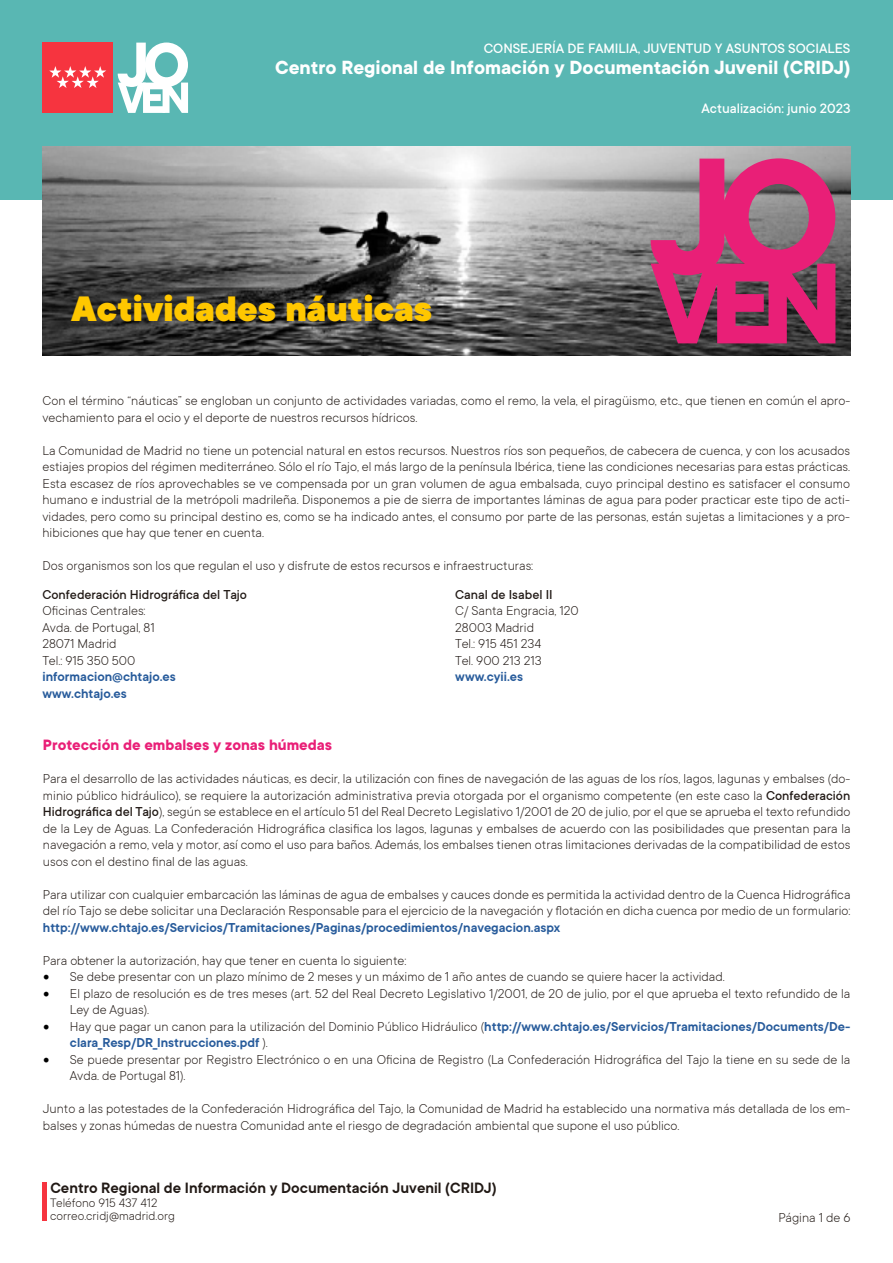
<style>
.page{position:relative;width:893px;height:1263px;background:#fff}
.page>*{position:absolute;margin:0;border:0;box-sizing:border-box;transform-origin:0 0}
.t1{font:900 39px "TT Commons";color:#ffc700}
.t2{font:700 21px "TT Commons";color:#fff}
.t3{font:600 16.5px "TT Commons";color:#211915}
.t4{font:700 16.5px "TT Commons";color:#e91f77}
.t5{font:500 15px "TT Commons";color:#fff}
.t6{font:300 14.25px/16.5px "TT Commons";color:#211915}
.t7{font:600 14.25px/16.5px "TT Commons";color:#275b9b}
.t8{font:500 14.25px "TT Commons";color:#211915}
.t9{font:300 13.5px/13.5px "TT Commons";color:#211915}
.s1{font-weight:500}
.s2{font-family:"Minion Pro";font-weight:400;font-size:18px;color:#000}
.s3{font-weight:300;color:#211915}
</style>
<div class="page">
<div style="left:0;top:0;width:893px;height:200px;background:#59b7b3"></div>
<img style="left:43px;top:147px;width:807px;height:208px">
<div style="left:43px;top:43px;width:70px;height:70px;background:#f6343f"></div>
<svg style="left:49px;top:66px;width:57px;height:22px"></svg>
<svg style="left:118px;top:43px;width:70px;height:70px"></svg>
<svg style="left:651px;top:158px;width:184px;height:185px;background:#b94377"></svg>
<hr style="left:43px;top:1182px;width:4px;height:38px;background:#f6343f">
<p class="t5" style="left:484px;top:40px;width:368px">CONSEJERÍA DE FAMILIA, JUVENTUD Y ASUNTOS SOCIALES</p>
<h2 class="t2" style="left:275px;top:56px;width:577px">Centro Regional de Infomación y Documentación Juvenil (CRIDJ)</h2>
<h1 class="t1" style="left:72px;top:286px;width:362px">Actividades náuticas</h1>
<p class="t5" style="left:701px;top:100px;width:150px">Actualización: junio 2023</p>
<p class="t6" style="left:43px;top:393px;width:809px">Con el término “náuticas” se engloban un conjunto de actividades variadas, como el remo, la vela, el piragüismo, etc., que tienen en común el apro&shy;vechamiento para el ocio y el deporte de nuestros recursos hídricos.</p>
<p class="t6" style="left:43px;top:442px;width:809px;text-align:justify">La Comunidad de Madrid no tiene un potencial natural en estos recursos. Nuestros ríos son pequeños, de cabecera de cuenca, y con los acusados estiajes propios del régimen mediterráneo. Sólo el río Tajo, el más largo de la península Ibérica, tiene las condiciones necesarias para estas prácticas.<br>Esta escasez de ríos aprovechables se ve compensada por un gran volumen de agua embalsada, cuyo principal destino es satisfacer el consumo humano e industrial de la metrópoli madrileña. Disponemos a pie de sierra de importantes láminas de agua para poder practicar este tipo de acti&shy;vidades, pero como su principal destino es, como se ha indicado antes, el consumo por parte de las personas, están sujetas a limitaciones y a pro&shy;hibiciones que hay que tener en cuenta.</p>
<p class="t6" style="left:43px;top:558px;width:492px">Dos organismos son los que regulan el uso y disfrute de estos recursos e infraestructuras:</p>
<p class="t8" style="left:43px;top:587px;width:206px">Confederación Hidrográfica del Tajo</p>
<p class="t6" style="left:43px;top:603px;width:114px">Oficinas Centrales:<br>Avda. de Portugal, 81<br>28071 Madrid<br>Tel.: 915 350 500</p>
<p class="t7" style="left:43px;top:669px;width:135px">informacion@chtajo.es www.chtajo.es</p>
<p class="t8" style="left:455px;top:587px;width:99px">Canal de Isabel II</p>
<p class="t6" style="left:455px;top:603px;width:125px">C/ Santa Engracia, 120<br>28003 Madrid<br>Tel.: 915 451 234<br>Tel. 900 213 213</p>
<p class="t7" style="left:455px;top:669px;width:69px">www.cyii.es</p>
<p class="t4" style="left:43px;top:736px;width:291px">Protección de embalses y zonas húmedas</p>
<p class="t6" style="left:43px;top:770px;width:809px;text-align:justify">Para el desarrollo de las actividades náuticas, es decir, la utilización con fines de navegación de las aguas de los ríos, lagos, lagunas y embalses (do&shy;minio público hidráulico), se requiere la autorización administrativa previa otorgada por el organismo competente (en este caso la <span class="s1">Confederación Hidrográfica del Tajo</span>), según se establece en el artículo 51 del Real Decreto Legislativo 1/2001 de 20 de julio, por el que se aprueba el texto refundido de la Ley de Aguas. La Confederación Hidrográfica clasifica los lagos, lagunas y embalses de acuerdo con las posibilidades que presentan para la navegación a remo, vela y motor, así como el uso para baños. Además, los embalses tienen otras limitaciones derivadas de la compatibilidad de estos usos con el destino final de las aguas.</p>
<p class="t6" style="left:43px;top:886px;width:809px">Para utilizar con cualquier embarcación las láminas de agua de embalses y cauces donde es permitida la actividad dentro de la Cuenca Hidrográfica del río Tajo se debe solicitar una Declaración Responsable para el ejercicio de la navegación y flotación en dicha cuenca por medio de un formulario:</p>
<p class="t7" style="left:43px;top:919px;width:519px">http://www.chtajo.es/Servicios/Tramitaciones/Paginas/procedimientos/navegacion.aspx</p>
<p class="t6" style="left:43px;top:952px;width:365px">Para obtener la autorización, hay que tener en cuenta lo siguiente:</p>
<p class="t6" style="left:43px;top:968px;width:683px"><span class="s2">•</span> Se debe presentar con un plazo mínimo de 2 meses y un máximo de 1 año antes de cuando se quiere hacer la actividad.</p>
<p class="t6" style="left:70px;top:985px;width:782px;text-indent:-27px"><span class="s2">•</span> El plazo de resolución es de tres meses (art. 52 del Real Decreto Legislativo 1/2001, de 20 de julio, por el que aprueba el texto refundido de la<br>Ley de Aguas).</p>
<p class="t7" style="left:70px;top:1018px;width:782px;text-indent:-27px"><span class="s2">•</span> <span class="s3">Hay que pagar un canon para la utilización del Dominio Público Hidráulico (</span>http://www.chtajo.es/Servicios/Tramitaciones/Documents/De&shy;clara_Resp/DR_Instrucciones.pdf <span class="s3">).</span></p>
<p class="t6" style="left:70px;top:1051px;width:782px;text-indent:-27px"><span class="s2">•</span> Se puede presentar por Registro Electrónico o en una Oficina de Registro (La Confederación Hidrográfica del Tajo la tiene en su sede de la<br>Avda. de Portugal 81).</p>
<p class="t6" style="left:43px;top:1100px;width:809px">Junto a las potestades de la Confederación Hidrográfica del Tajo, la Comunidad de Madrid ha establecido una normativa más detallada de los em&shy;balses y zonas húmedas de nuestra Comunidad ante el riesgo de degradación ambiental que supone el uso público.</p>
<p class="t3" style="left:50px;top:1179px;width:448px">Centro Regional de Información y Documentación Juvenil (CRIDJ)</p>
<p class="t9" style="left:50px;top:1196px;width:126px">Teléfono 915 437 412 correo.cridj@madrid.org</p>
<p class="t6" style="left:778px;top:1209px;width:74px">Página 1 de 6</p>
</div>
